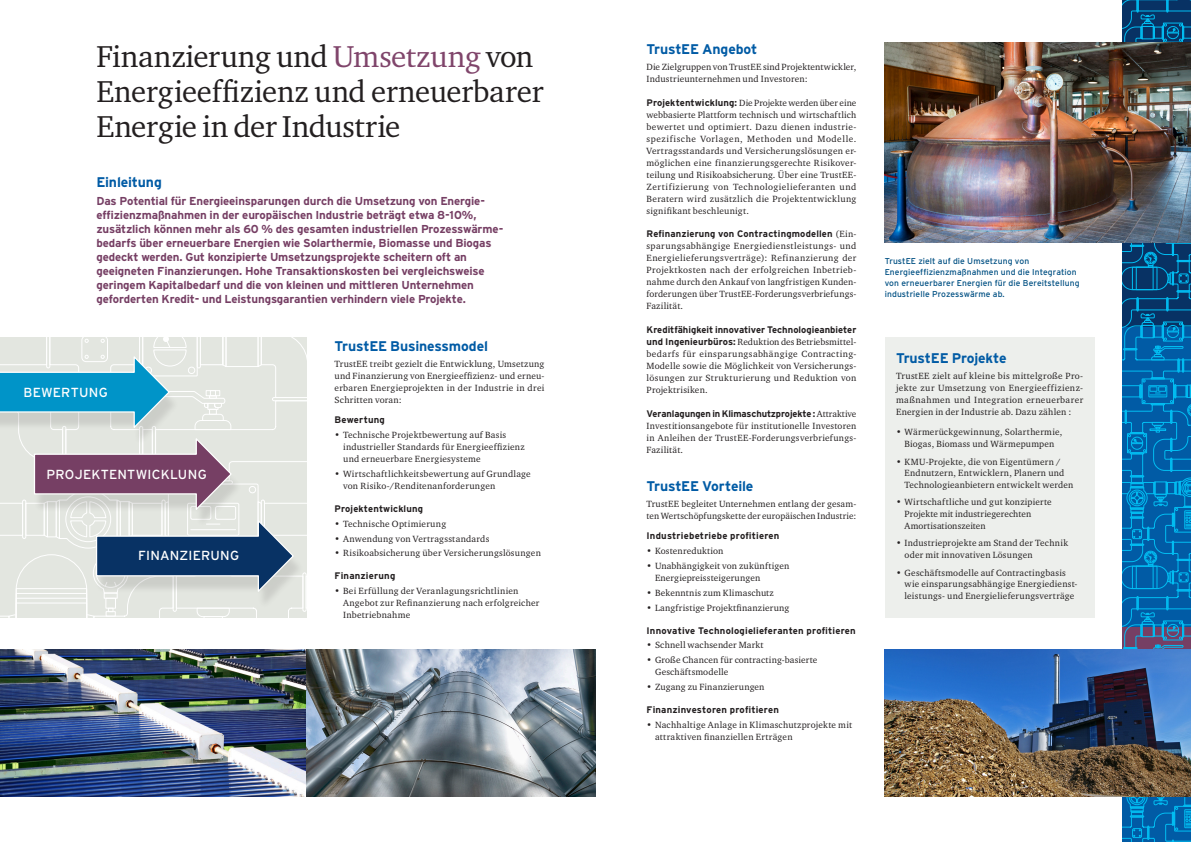
<style>
.page{position:relative;width:1191px;height:842px;background:#fff}
.page>*{position:absolute;margin:0;border:0;box-sizing:border-box;transform-origin:0 0}
.t1{font:31px/35px "Charter ITC Regu OS";letter-spacing:-.01em;color:#231f20}
.t2{font:700 14px "Interstate";letter-spacing:-.015em;color:#015ba5}
.t3{font:13.1px "Interstate";letter-spacing:.015em;color:#fff}
.t4{font:700 11.5px/14px "Interstate";letter-spacing:-.015em;color:#763f64}
.t5{font:700 9.5px "Interstate";letter-spacing:.015em;color:#231f20}
.t6{font:700 9.5px "Interstate";letter-spacing:-.01em;color:#231f20}
.t7{font:9.2px/12px "Charter ITC Regu OS";letter-spacing:.025em;color:#231f20}
.t8{font:8.5px/11px "Interstate";letter-spacing:.01em;color:#015083}
.s1{color:#80456b}
.s2{font-family:"Interstate";font-weight:700;font-size:9.5px}
.s3{font-family:"Charter ITC Regu OS";font-weight:400;font-size:9.2px}
</style>
<div class="page">
<svg style="left:1123px;top:0;width:68px;height:842px;background:#0664a3"></svg>
<img style="left:884px;top:43px;width:307px;height:199px">
<img style="left:884px;top:649px;width:307px;height:148px">
<img style="left:0;top:649px;width:595px;height:148px">
<div style="left:884px;top:337px;width:210px;height:281px;background:#edefec"></div>
<svg style="left:0;top:337px;width:307px;height:281px;background:#b6c2c9"></svg>
<h1 class="t1" style="left:96px;top:39px;width:449px">Finanzierung und <span class="s1">Umsetzung</span> von<br>Energieeffizienz und erneuerbarer<br>Energie in der Industrie</h1>
<h2 class="t2" style="left:96px;top:174px;width:67px">Einleitung</h2>
<p class="t4" style="left:96px;top:194px;width:408px">Das Potential für Energieeinsparungen durch die Umsetzung von Energie&shy;effizienzmaßnahmen in der europäischen Industrie beträgt etwa 8-10%, zusätzlich können mehr als 60 % des gesamten industriellen Prozesswärme&shy;bedarfs über erneuerbare Energien wie Solarthermie, Biomasse und Biogas gedeckt werden. Gut konzipierte Umsetzungsprojekte scheitern oft an geeigneten Finanzierungen. Hohe Transaktionskosten bei vergleichsweise geringem Kapitalbedarf und die von kleinen und mittleren Unternehmen geforderten Kredit- und Leistungsgarantien verhindern viele Projekte.</p>
<h3 class="t3" style="left:23px;top:385px;width:86px">BEWERTUNG</h3>
<h3 class="t3" style="left:46px;top:467px;width:162px">PROJEKTENTWICKLUNG</h3>
<h3 class="t3" style="left:138px;top:548px;width:103px">FINANZIERUNG</h3>
<h2 class="t2" style="left:334px;top:338px;width:155px">TrustEE Businessmodel</h2>
<p class="t7" style="left:334px;top:357px;width:211px;text-align:justify">TrustEE treibt gezielt die Entwicklung, Umsetzung und Finanzierung von Energieeffizienz- und erneu&shy;erbaren Energieprojekten in der Industrie in drei Schritten voran:</p>
<p class="t5" style="left:334px;top:415px;width:52px">Bewertung</p>
<p class="t7" style="left:343px;top:429px;width:183px;text-indent:-9px">• Technische Projektbewertung auf Basis industrieller Standards für Energieeffizienz und erneuerbare Energiesysteme</p>
<p class="t7" style="left:343px;top:468px;width:189px;text-indent:-9px">• Wirtschaftlichkeitsbewertung auf Grundlage von Risiko-/Renditenanforderungen</p>
<p class="t5" style="left:334px;top:503px;width:90px">Projektentwicklung</p>
<p class="t7" style="left:334px;top:517px;width:113px">• Technische Optimierung</p>
<p class="t7" style="left:334px;top:532px;width:156px">• Anwendung von Vertragsstandards</p>
<p class="t7" style="left:334px;top:547px;width:208px">• Risikoabsicherung über Versicherungslösungen</p>
<p class="t5" style="left:334px;top:570px;width:62px">Finanzierung</p>
<p class="t7" style="left:343px;top:585px;width:198px;text-indent:-9px">• Bei Erfüllung der Veranlagungsrichtlinien<br>Angebot zur Refinanzierung nach erfolgreicher<br>Inbetriebnahme</p>
<h2 class="t2" style="left:646px;top:41px;width:112px">TrustEE Angebot</h2>
<p class="t7" style="left:646px;top:61px;width:211px">Die Zielgruppen von TrustEE sind Projektentwickler,<br>Industrieunternehmen und Investoren:</p>
<p class="t7" style="left:646px;top:96px;width:211px;text-align:justify"><span class="s2">Projektentwicklung:</span> Die Projekte werden über eine webbasierte Plattform technisch und wirtschaftlich bewertet und optimiert. Dazu dienen industrie&shy;spezifische Vorlagen, Methoden und Modelle.<br>Vertragsstandards und Versicherungslösungen er&shy;möglichen eine finanzierungsgerechte Risikover&shy;teilung und Risikoabsicherung. Über eine TrustEE-Zertifizierung von Technologielieferanten und Beratern wird zusätzlich die Projektentwicklung signifikant beschleunigt.</p>
<p class="t5" style="left:646px;top:229px;width:211px">Refinanzierung von Contractingmodellen <span class="s3">(Ein-</span></p>
<p class="t7" style="left:646px;top:240px;width:211px;text-align:justify">sparungsabhängige Energiedienstleistungs- und Energielieferungsverträge): Refinanzierung der Projektkosten nach der erfolgreichen Inbetrieb&shy;nahme durch den Ankauf von langfristigen Kunden&shy;forderungen über TrustEE-Forderungsverbriefungs-Fazilität.</p>
<p class="t5" style="left:646px;top:324px;width:211px">Kreditfähigkeit innovativer Technologieanbieter</p>
<p class="t7" style="left:646px;top:336px;width:211px;text-align:justify"><span class="s2">und Ingenieurbüros:</span> Reduktion des Betriebsmittel&shy;bedarfs für einsparungsabhängige Contracting-Modelle sowie die Möglichkeit von Versicherungs&shy;lösungen zur Strukturierung und Reduktion von Projektrisiken.</p>
<p class="t6" style="left:646px;top:408px;width:211px">Veranlagungen in Klimaschutzprojekte : <span class="s3">Attraktive</span></p>
<p class="t7" style="left:646px;top:419px;width:211px;text-align:justify">Investitionsangebote für institutionelle Investoren in Anleihen der TrustEE-Forderungsverbriefungs-Fazilität.</p>
<h2 class="t2" style="left:646px;top:478px;width:108px">TrustEE Vorteile</h2>
<p class="t7" style="left:646px;top:497px;width:211px">TrustEE begleitet Unternehmen entlang der gesam&shy;ten Wertschöpfungskette der europäischen Industrie:</p>
<p class="t5" style="left:646px;top:531px;width:134px">Industriebetriebe profitieren</p>
<p class="t7" style="left:646px;top:545px;width:78px">• Kostenreduktion</p>
<p class="t7" style="left:655px;top:560px;width:136px;text-indent:-9px">• Unabhängigkeit von zukünftigen<br>Energiepreissteigerungen</p>
<p class="t7" style="left:646px;top:586px;width:129px">• Bekenntnis zum Klimaschutz</p>
<p class="t7" style="left:646px;top:601px;width:144px">• Langfristige Projektfinanzierung</p>
<p class="t5" style="left:646px;top:625px;width:211px">Innovative Technologielieferanten profitieren</p>
<p class="t7" style="left:646px;top:639px;width:118px">• Schnell wachsender Markt</p>
<p class="t7" style="left:655px;top:654px;width:164px;text-indent:-9px">• Große Chancen für contracting-basierte<br>Geschäftsmodelle</p>
<p class="t7" style="left:646px;top:681px;width:119px">• Zugang zu Finanzierungen</p>
<p class="t5" style="left:646px;top:704px;width:134px">Finanzinvestoren profitieren</p>
<p class="t7" style="left:655px;top:718px;width:199px;text-indent:-9px">• Nachhaltige Anlage in Klimaschutzprojekte mit attraktiven finanziellen Erträgen</p>
<p class="t8" style="left:884px;top:256px;width:196px">TrustEE zielt auf die Umsetzung von Energieeffizienzmaßnahmen und die Integration von erneuerbarer Energien für die Bereitstellung industrielle Prozesswärme ab.</p>
<h2 class="t2" style="left:896px;top:350px;width:112px">TrustEE Projekte</h2>
<p class="t7" style="left:896px;top:370px;width:189px;text-align:justify">TrustEE zielt auf kleine bis mittelgroße Pro&shy;jekte zur Umsetzung von Energieeffizienz&shy;maßnahmen und Integration erneuerbarer Energien in der Industrie ab. Dazu zählen :</p>
<p class="t7" style="left:896px;top:426px;width:168px;line-height:11.7px;text-align:center">• Wärmerückgewinnung, Solarthermie,<br>Biogas, Biomass und Wärmepumpen</p>
<p class="t7" style="left:904px;top:455px;width:170px;line-height:11.7px;text-indent:-9px">• KMU-Projekte, die von Eigentümern /<br>Endnutzern, Entwicklern, Planern und<br>Technologieanbietern entwickelt werden</p>
<p class="t7" style="left:904px;top:496px;width:149px;text-indent:-9px">• Wirtschaftliche und gut konzipierte<br>Projekte mit industriegerechten<br>Amortisationszeiten</p>
<p class="t7" style="left:904px;top:537px;width:165px;line-height:11.7px;text-indent:-8px">• Industrieprojekte am Stand der Technik oder mit innovativen Lösungen</p>
<p class="t7" style="left:904px;top:566px;width:174px;line-height:11.7px;text-indent:-8px">• Geschäftsmodelle auf Contractingbasis wie einsparungsabhängige Energiedienst&shy;leistungs- und Energielieferungsverträge</p>
</div>
